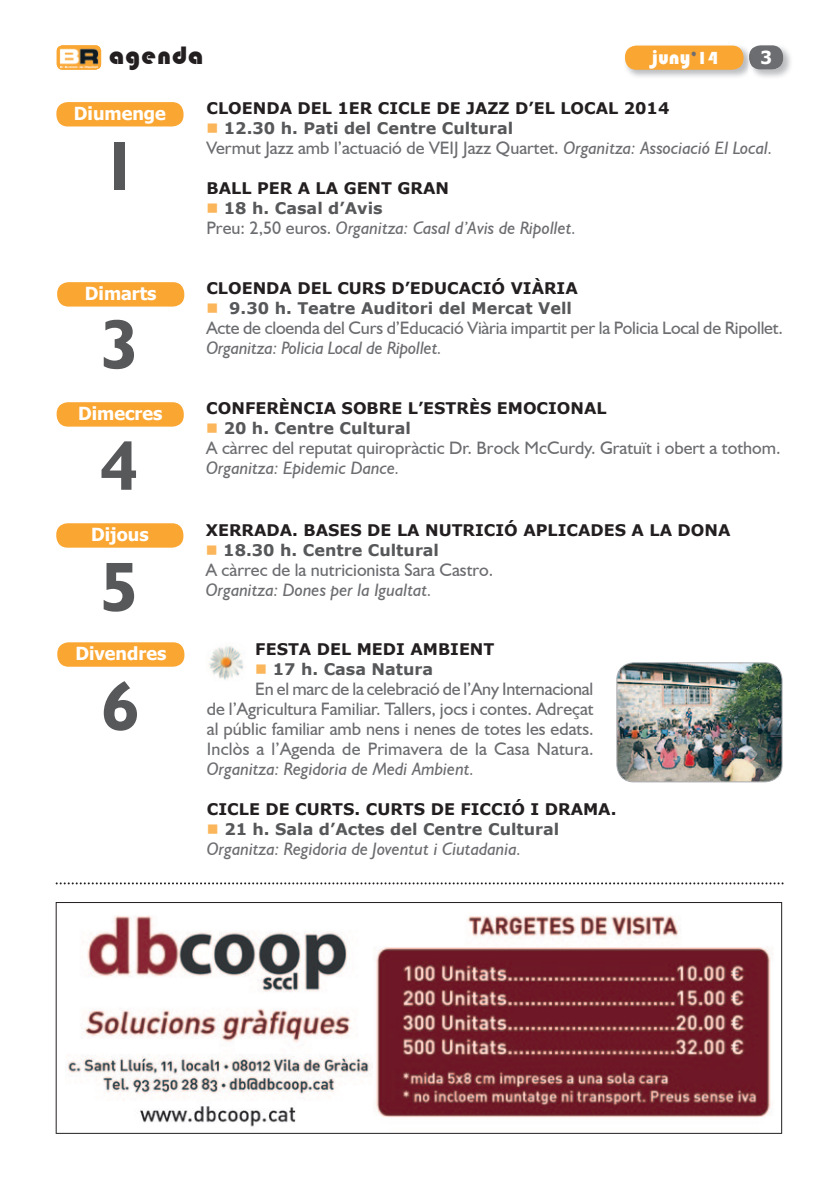
<style>
.page{position:relative;width:840px;height:1191px;background:#fff}
.page>*{position:absolute;margin:0;border:0;box-sizing:border-box;transform-origin:0 0}
.t1{font:700 70px "Humanist 521 BT";color:#57585a}
.t2{font:26px "Bauhaus 93";letter-spacing:.04em;color:#231f20}
.t3{font:20px "Bauhaus 93";color:#fff}
.t4{font:18px/20px "Humanist 521 BT";color:#6c6d70;text-align:justify}
.t5{font:italic 18px "Humanist 521 BT";color:#6c6d70}
.t6{font:700 18px "Tahoma";color:#fff}
.t7{font:700 16px "Verdana";color:#231f20}
.t8{font:700 16px "Verdana";color:#57585a}
.s1{font-size:18px;color:#6c6d70}
.s2{font-size:18px}
.s3{color:#fbb65b}
.s4{font-style:italic}
.s5{font-style:normal}
</style>
<div class="page">
<img style="left:57px;top:45px;width:44px;height:25px">
<img style="left:625px;top:45px;width:166px;height:32px">
<div style="left:748px;top:45px;width:34px;height:25px;background:#6c6d70;border-radius:11px"></div>
<img style="left:747px;top:45px;width:5px;height:32px">
<img style="left:748px;top:48px;width:4px;height:19px">
<div style="left:624px;top:46px;width:119px;height:24px;background:#faa632;border-radius:11px"></div>
<svg style="left:56px;top:882px;width:727px;height:2px"></svg>
<div style="left:57px;top:402px;width:127px;height:24px;background:#faa632;border-radius:11px"></div>
<div style="left:56px;top:102px;width:127px;height:24px;background:#faa632;border-radius:11px"></div>
<div style="left:57px;top:282px;width:127px;height:24px;background:#faa632;border-radius:11px"></div>
<div style="left:56px;top:523px;width:127px;height:24px;background:#faa632;border-radius:11px"></div>
<div style="left:57px;top:642px;width:127px;height:24px;background:#faa632;border-radius:11px"></div>
<img style="left:616px;top:662px;width:166px;height:120px">
<img style="left:209px;top:646px;width:35px;height:34px">
<svg style="left:56px;top:902px;width:725px;height:231px"></svg>
<h2 class="t2" style="left:109px;top:40px;width:96px">agenda</h2>
<p class="t3" style="left:650px;top:46px;width:68px">juny<span class="s1">’</span><span class="s2">14</span></p>
<p class="t6" style="left:760px;top:45px;width:13px">3</p>
<p class="t6" style="left:74px;top:101px;width:93px">Diumenge</p>
<h1 class="t1" style="left:101px;top:122px;width:40px">1</h1>
<p class="t6" style="left:85px;top:281px;width:73px">Dimarts</p>
<h1 class="t1" style="left:100px;top:301px;width:40px">3</h1>
<p class="t7" style="left:206px;top:97px;width:464px">CLOENDA DEL 1ER CICLE DE JAZZ D’EL LOCAL 2014</p>
<p class="t8" style="left:206px;top:117px;width:308px"><span class="s3">■</span> 12.30 h. Pati del Centre Cultural</p>
<p class="t4" style="left:206px;top:138px;width:567px">Vermut Jazz amb l’actuació de VEIJ Jazz Quartet. <span class="s4">Organitza: Associació El Local.</span></p>
<p class="t7" style="left:206px;top:177px;width:244px">BALL PER A LA GENT GRAN</p>
<p class="t8" style="left:206px;top:197px;width:177px"><span class="s3">■</span> 18 h. Casal d’Avis</p>
<p class="t5" style="left:206px;top:217px;width:371px"><span class="s5">Preu: 2,50 euros.</span> Organitza: Casal d’Avis de Ripollet.</p>
<p class="t7" style="left:206px;top:277px;width:373px">CLOENDA DEL CURS D’EDUCACIÓ VIÀRIA</p>
<p class="t8" style="left:206px;top:297px;width:367px"><span class="s3">■</span> 9.30 h. Teatre Auditori del Mercat Vell</p>
<p class="t4" style="left:206px;top:318px;width:578px">Acte de cloenda del Curs d’Educació Viària impartit per la Policia Local de Ripollet.</p>
<p class="t5" style="left:206px;top:337px;width:237px">Organitza: Policia Local de Ripollet.</p>
<p class="t6" style="left:78px;top:401px;width:86px">Dimecres</p>
<p class="t7" style="left:206px;top:397px;width:402px">CONFERÈNCIA SOBRE L’ESTRÈS EMOCIONAL</p>
<p class="t8" style="left:206px;top:417px;width:206px"><span class="s3">■</span> 20 h. Centre Cultural</p>
<p class="t4" style="left:206px;top:438px;width:575px">A càrrec del reputat quiropràctic Dr. Brock McCurdy. Gratuït i obert a tothom.</p>
<p class="t5" style="left:206px;top:457px;width:195px">Organitza: Epidemic Dance.</p>
<h1 class="t1" style="left:100px;top:422px;width:40px">4</h1>
<p class="t6" style="left:91px;top:522px;width:59px">Dijous</p>
<h1 class="t1" style="left:100px;top:543px;width:40px">5</h1>
<p class="t7" style="left:206px;top:518px;width:526px">XERRADA. BASES DE LA NUTRICIÓ APLICADES A LA DONA</p>
<p class="t8" style="left:206px;top:538px;width:235px"><span class="s3">■</span> 18.30 h. Centre Cultural</p>
<p class="t4" style="left:206px;top:559px;width:289px">A càrrec de la nutricionista Sara Castro.</p>
<p class="t5" style="left:206px;top:578px;width:228px">Organitza: Dones per la Igualtat.</p>
<p class="t6" style="left:75px;top:641px;width:92px">Divendres</p>
<p class="t7" style="left:255px;top:637px;width:240px">FESTA DEL MEDI AMBIENT</p>
<p class="t8" style="left:255px;top:657px;width:179px"><span class="s3">■</span> 17 h. Casa Natura</p>
<p class="t4" style="left:207px;top:678px;width:388px;text-indent:48px">En el marc de la celebració de l’Any Internacional de l’Agricultura Familiar. Tallers, jocs i contes. Adreçat al públic familiar amb nens i nenes de totes les edats.<br>Inclòs a l’Agenda de Primavera de la Casa Natura.</p>
<p class="t5" style="left:207px;top:757px;width:269px">Organitza: Regidoria de Medi Ambient.</p>
<p class="t7" style="left:207px;top:797px;width:411px">CICLE DE CURTS. CURTS DE FICCIÓ I DRAMA.</p>
<p class="t8" style="left:207px;top:817px;width:354px"><span class="s3">■</span> 21 h. Sala d’Actes del Centre Cultural</p>
<p class="t5" style="left:207px;top:837px;width:316px">Organitza: Regidoria de Joventut i Ciutadania.</p>
<h1 class="t1" style="left:101px;top:662px;width:40px">6</h1>
</div>
